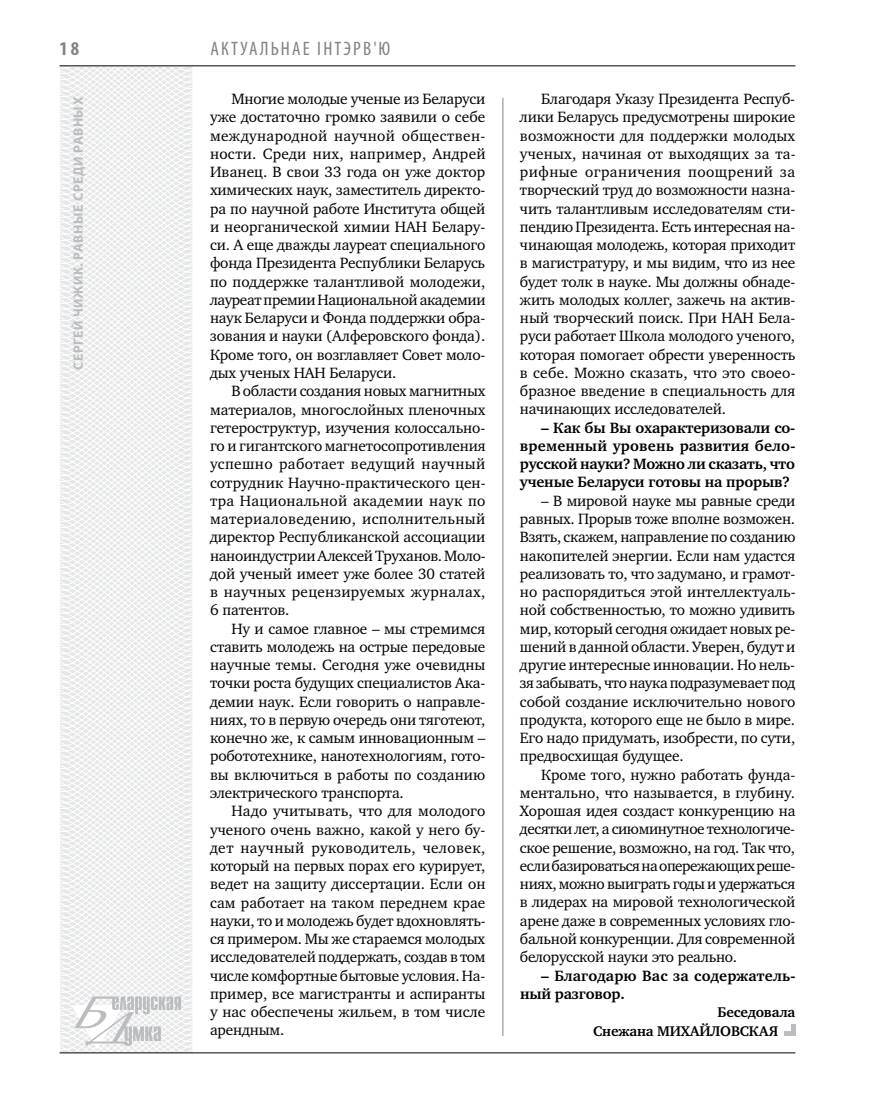
<style>
.page{position:relative;width:872px;height:1106px;background:#fff}
.page>*{position:absolute;margin:0;border:0;box-sizing:border-box;transform-origin:0 0}
.t1{font:condensed 19.5px "Myriad Pro";letter-spacing:.11em;color:#808285}
.t2{font:700 condensed 19.5px "Myriad Pro";color:#808285}
.t3{font:15.3px/18.3px "Charter C";letter-spacing:-.01em;color:#000;text-align:justify}
.t4{font:700 15.3px/18.3px "Charter C";letter-spacing:-.01em;color:#000;text-align:justify}
.t5{font:700 15.3px/18.3px "Charter C";letter-spacing:.01em;color:#000}
.t6{font:700 14.4px/18.3px "Charter C";letter-spacing:-.01em;color:#000}
.t7{font:700 13.5px "Myriad Pro";letter-spacing:.04em;color:#bcbdc0}
</style>
<div class="page">
<svg style="left:59px;top:65px;width:192px;height:989px"></svg>
<hr style="left:502px;top:98px;width:1px;height:938px;background:#808285">
<hr style="left:60px;top:1052px;width:735px;height:1px;background:#000">
<svg style="left:71px;top:996px;width:110px;height:53px"></svg>
<hr style="left:60px;top:65px;width:735px;height:1px;background:#000">
<hr style="left:791px;top:1023px;width:4px;height:12px;background:#bcbdc0">
<hr style="left:783px;top:1031px;width:12px;height:4px;background:#bcbdc0">
<p class="t2" style="left:60px;top:37px;width:21px">18</p>
<p class="t7" style="left:69px;top:369px;width:274px;rotate:-90deg">Сергей Чижик. Равные среди равных</p>
<p class="t1" style="left:210px;top:37px;width:181px">Актуальнае інтэрв'ю</p>
<p class="t3" style="left:210px;top:90px;width:277px;text-indent:21px">Многие молодые ученые из Беларуси уже достаточно громко заявили о себе международной научной обществен&shy;ности. Среди них, например, Андрей Иванец. В свои 33 года он уже доктор химических наук, заместитель директо&shy;ра по научной работе Института общей и неорганической химии НАН Белару&shy;си. А еще дважды лауреат специального фонда Президента Республики Беларусь по поддержке талантливой молодежи, лауреат премии Национальной академии наук Беларуси и Фонда поддержки обра&shy;зования и науки (Алферовского фонда).<br>Кроме того, он возглавляет Совет моло&shy;дых ученых НАН Беларуси.</p>
<p class="t3" style="left:210px;top:382px;width:277px;text-indent:21px">В области создания новых магнитных материалов, многослойных пленочных гетероструктур, изучения колоссально&shy;го и гигантского магнетосопротивления успешно работает ведущий научный сотрудник Научно-практического цен&shy;тра Национальной академии наук по материаловедению, исполнительный директор Республиканской ассоциации наноиндустрии Алексей Труханов. Моло&shy;дой ученый имеет уже более 30 статей в научных рецензируемых журналах, 6 патентов.</p>
<p class="t3" style="left:210px;top:619px;width:277px;text-indent:21px">Ну и самое главное – мы стремимся ставить молодежь на острые передовые научные темы. Сегодня уже очевидны точки роста будущих специалистов Ака&shy;демии наук. Если говорить о направле&shy;ниях, то в первую очередь они тяготеют, конечно же, к самым инновационным – робототехнике, нанотехнологиям, гото&shy;вы включиться в работы по созданию электрического транспорта.</p>
<p class="t3" style="left:210px;top:802px;width:277px;text-indent:21px">Надо учитывать, что для молодого ученого очень важно, какой у него бу&shy;дет научный руководитель, человек, который на первых порах его курирует, ведет на защиту диссертации. Если он сам работает на таком переднем крае науки, то и молодежь будет вдохновлять&shy;ся примером. Мы же стараемся молодых исследователей поддержать, создав в том числе комфортные бытовые условия. На&shy;пример, все магистранты и аспиранты у нас обеспечены жильем, в том числе арендным.</p>
<p class="t3" style="left:520px;top:90px;width:277px;text-indent:21px">Благодаря Указу Президента Респуб&shy;лики Беларусь предусмотрены широкие возможности для поддержки молодых ученых, начиная от выходящих за та&shy;рифные ограничения поощрений за творческий труд до возможности назна&shy;чить талантливым исследователям сти&shy;пендию Президента. Есть интересная на&shy;чинающая молодежь, которая приходит в магистратуру, и мы видим, что из нее будет толк в науке. Мы должны обнаде&shy;жить молодых коллег, зажечь на актив&shy;ный творческий поиск. При НАН Бела&shy;руси работает Школа молодого ученого, которая помогает обрести уверенность в себе. Можно сказать, что это своео&shy;бразное введение в специальность для начинающих исследователей.</p>
<p class="t4" style="left:520px;top:418px;width:277px;text-indent:21px">– Как бы Вы охарактеризовали со&shy;временный уровень развития бело&shy;русской науки? Можно ли сказать, что ученые Беларуси готовы на прорыв?</p>
<p class="t3" style="left:520px;top:491px;width:277px;text-indent:21px">– В мировой науке мы равные среди равных. Прорыв тоже вполне возможен.<br>Взять, скажем, направление по созданию накопителей энергии. Если нам удастся реализовать то, что задумано, и грамот&shy;но распорядиться этой интеллектуаль&shy;ной собственностью, то можно удивить мир, который сегодня ожидает новых ре&shy;шений в данной области. Уверен, будут и другие интересные инновации. Но нель&shy;зя забывать, что наука подразумевает под собой создание исключительно нового продукта, которого еще не было в мире.<br>Его надо придумать, изобрести, по сути, предвосхищая будущее.</p>
<p class="t3" style="left:520px;top:765px;width:277px;text-indent:21px">Кроме того, нужно работать фунда&shy;ментально, что называется, в глубину.<br>Хорошая идея создаст конкуренцию на десятки лет, а сиюминутное технологиче&shy;ское решение, возможно, на год. Так что, если базироваться на опережающих реше&shy;ниях, можно выиграть годы и удержаться в лидерах на мировой технологической арене даже в современных условиях гло&shy;бальной конкуренции. Для современной белорусской науки это реально.</p>
<p class="t5" style="left:520px;top:966px;width:277px;text-indent:21px">– Благодарю Вас за содержатель&shy;ный разговор.</p>
<p class="t6" style="left:593px;top:1003px;width:204px;text-indent:124px">Беседовала<br>Снежана МИХАЙЛОВСКАЯ</p>
</div>
